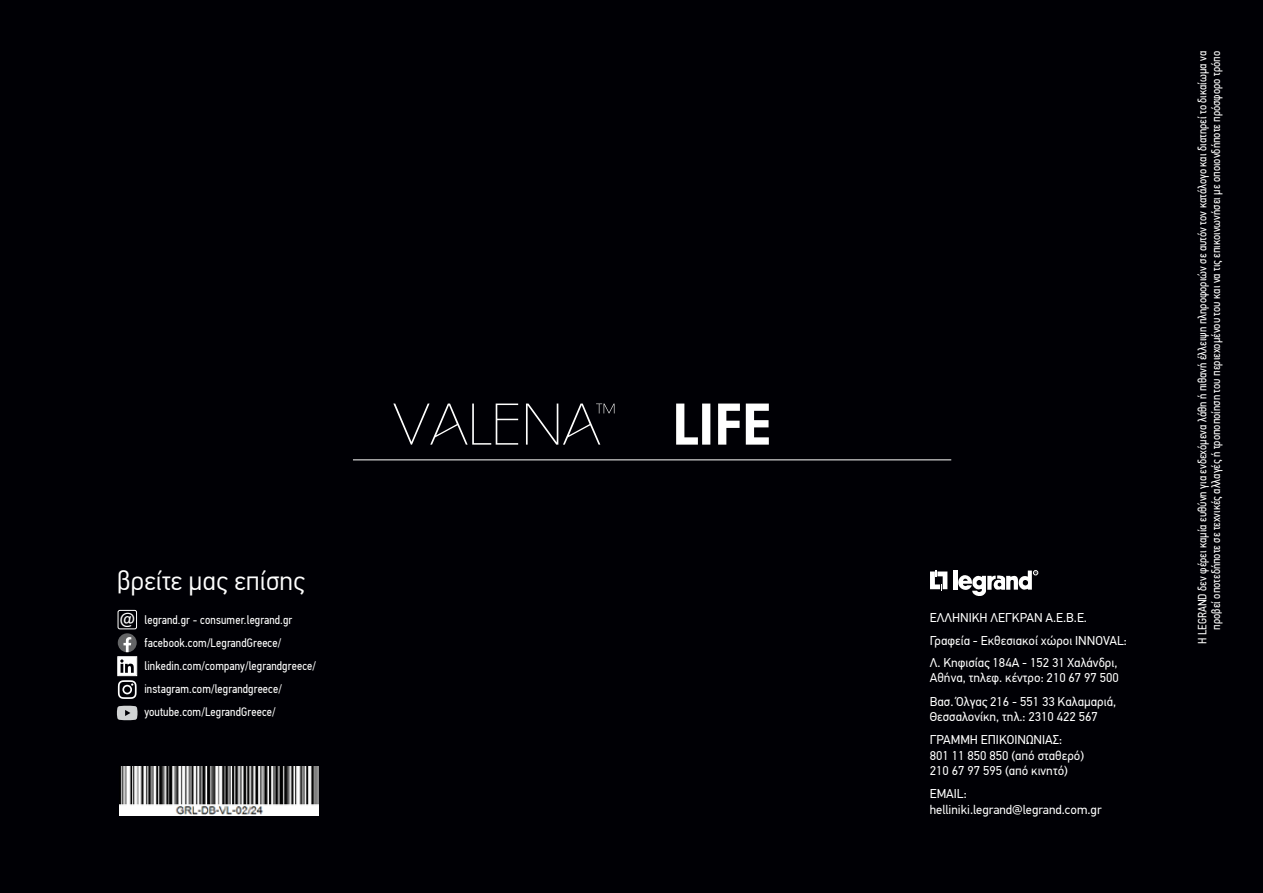
<style>
.page{position:relative;width:1263px;height:893px;background:#000005}
.page>*{position:absolute;margin:0;border:0;box-sizing:border-box;transform-origin:0 0}
.t1{font:300 27px "PF Din Text Cond Pro";color:#fff;scale:1.15 1}
.t2{font:16.95px "Acumin Pro";color:#fff}
.t3{font:12.75px/15.8px "PF Din Text Pro";color:#fff}
.t4{font:12.3px/23px "PF Din Text Cond Pro";letter-spacing:.01em;color:#fff}
.t5{font:12px/13.5px "PF Din Text Cond Pro";color:#fff;text-align:right}
</style>
<div class="page">
<hr style="left:953px;top:570px;width:4px;height:19px;background:#fff">
<svg style="left:930px;top:570px;width:17px;height:21px"></svg>
<svg style="left:958px;top:570px;width:80px;height:26px"></svg>
<hr style="left:353px;top:460px;width:598px;height:1px;background:#fff">
<svg style="left:393px;top:404px;width:125px;height:41px"></svg>
<svg style="left:676px;top:404px;width:93px;height:41px"></svg>
<svg style="left:526px;top:404px;width:88px;height:41px"></svg>
<svg style="left:117px;top:706px;width:20px;height:14px"></svg>
<svg style="left:118px;top:633px;width:19px;height:66px"></svg>
<div style="left:118px;top:610px;width:19px;height:19px;border:1px solid #fff;border-radius:2px"></div>
<img style="left:120px;top:766px;width:198px;height:49px">
<h1 class="t1" style="left:117px;top:565px;width:165px">βρείτε μας επίσης</h1>
<p class="t4" style="left:144px;top:608px;width:173px">legrand.gr - consumer.legrand.gr facebook.com/LegrandGreece/ linkedin.com/company/legrandgreece/ instagram.com/legrandgreece/ youtube.com/LegrandGreece/</p>
<h2 class="t2" style="left:119px;top:607px;width:17px">@</h2>
<p class="t3" style="left:930px;top:606px;width:199px;line-height:23.2px">ΕΛΛΗΝΙΚΗ ΛΕΓΚΡΑΝ Α.Ε.Β.Ε.<br>Γραφεία - Εκθεσιακοί χώροι INNOVAL:</p>
<p class="t3" style="left:930px;top:654px;width:191px">Λ. Κηφισίας 184Α - 152 31 Χαλάνδρι,<br>Αθήνα, τηλεφ. κέντρο: 210 67 97 500</p>
<p class="t3" style="left:930px;top:693px;width:188px">Βασ. Όλγας 216 - 551 33 Καλαμαριά,<br>Θεσσαλονίκη, τηλ.: 2310 422 567</p>
<p class="t3" style="left:930px;top:732px;width:156px">ΓΡΑΜΜΗ ΕΠΙΚΟΙΝΩΝΙΑΣ:<br>801 11 850 850 (από σταθερό)<br>210 67 97 595 (από κινητό)</p>
<p class="t3" style="left:930px;top:786px;width:173px">EMAIL: helliniki.legrand@legrand.com.gr</p>
<p class="t5" style="left:1196px;top:644px;width:594px;rotate:-90deg">Η LEGRAND δεν φέρει καμία ευθύνη για ενδεχόμενα λάθη ή πιθανή έλλειψη πληροφοριών σε αυτόν τον κατάλογο και διατηρεί το δικαίωμα να προβεί οποτεδήποτε σε τεχνικές αλλαγές ή τροποποίηση του περιεχομένου του και να τις επικοινωνήσει με οποιονδήποτε πρόσφορο τρόπο</p>
</div>
